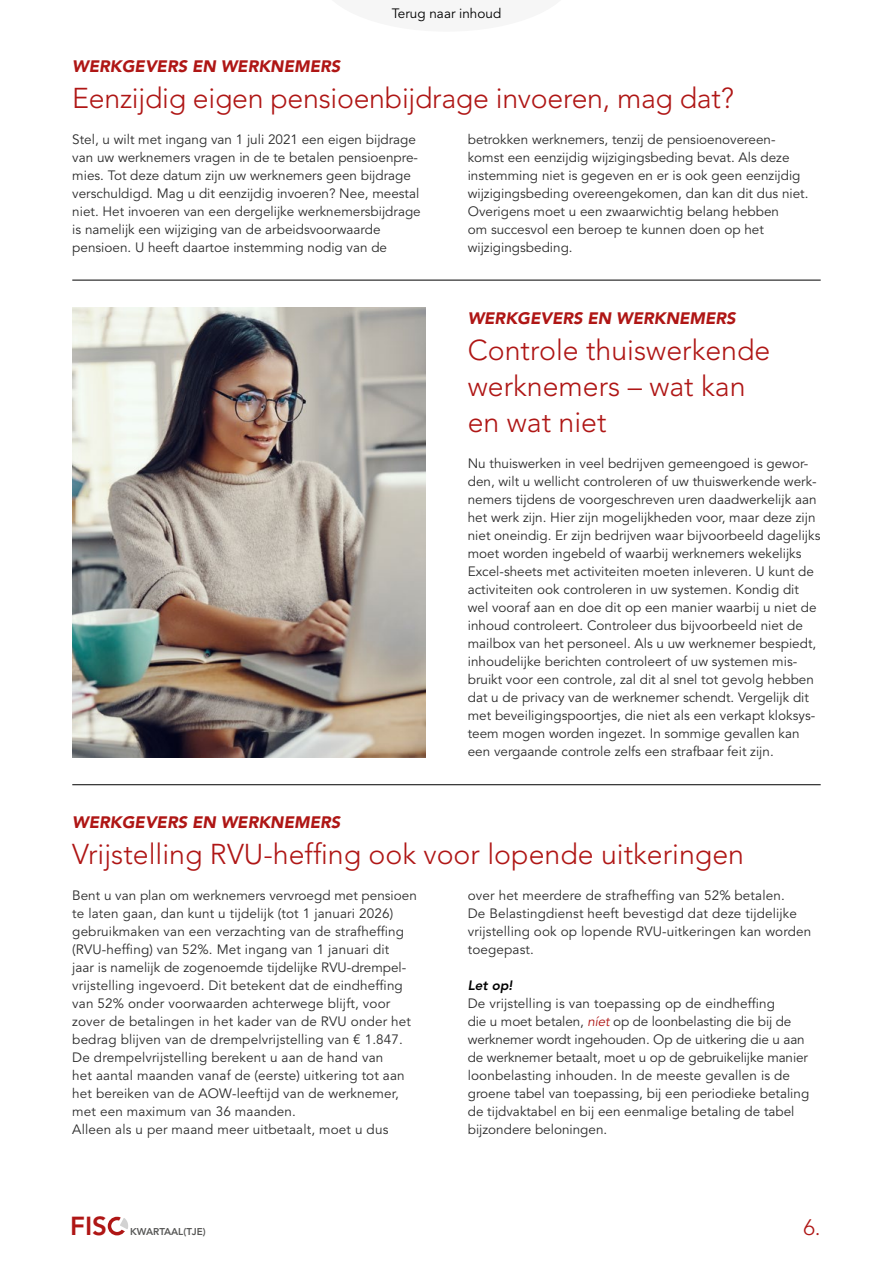
<style>
.page{position:relative;width:893px;height:1263px;background:#fff}
.page>*{position:absolute;margin:0;border:0;box-sizing:border-box;transform-origin:0 0}
.t1{font:300 28.5px/36px "Avenir LT";color:#af1615}
.t2{font:800 25.95px "Avenir LT";color:#af1615}
.t3{font:300 22.2px "Avenir LT";color:#af1615}
.t4{font:italic 900 16.5px "Avenir LT";color:#af1615}
.t5{font:13.5px/18px "Avenir LT";color:#2c2c2c}
.t6{font:13.5px "Avenir LT";color:#000}
.t7{font:italic 800 13.5px "Avenir LT";color:#000}
.t8{font:800 9.9px "Avenir LT";color:#575756}
.s1{font-style:italic;color:#af1615}
</style>
<div class="page">
<div style="left:108px;top:1217px;width:18px;height:18px;border:3px solid #af1615;border-radius:50%"></div>
<svg style="left:114px;top:1216px;width:14px;height:19px"></svg>
<hr style="left:72px;top:280px;width:749px;height:1px;background:#000">
<hr style="left:72px;top:784px;width:749px;height:1px;background:#000">
<img style="left:72px;top:307px;width:353px;height:450px">
<p class="t6" style="left:392px;top:5px;width:111px">Terug naar inhoud</p>
<p class="t4" style="left:72px;top:56px;width:269px">WERKGEVERS EN WERKNEMERS</p>
<h1 class="t1" style="left:72px;top:80px;width:663px">Eenzijdig eigen pensioenbijdrage invoeren, mag dat?</h1>
<p class="t5" style="left:72px;top:131px;width:350px">Stel, u wilt met ingang van 1 juli 2021 een eigen bijdrage van uw werknemers vragen in de te betalen pensioenpre&shy;mies. Tot deze datum zijn uw werknemers geen bijdrage verschuldigd. Mag u dit eenzijdig invoeren? Nee, meestal niet. Het invoeren van een dergelijke werknemersbijdrage is namelijk een wijziging van de arbeidsvoorwaarde pensioen. U heeft daartoe instemming nodig van de</p>
<p class="t5" style="left:468px;top:131px;width:342px">betrokken werknemers, tenzij de pensioenovereen&shy;komst een eenzijdig wijzigingsbeding bevat. Als deze instemming niet is gegeven en er is ook geen eenzijdig wijzigingsbeding overeengekomen, dan kan dit dus niet.<br>Overigens moet u een zwaarwichtig belang hebben<br>om succesvol een beroep te kunnen doen op het wijzigingsbeding.</p>
<p class="t4" style="left:72px;top:812px;width:269px">WERKGEVERS EN WERKNEMERS</p>
<p class="t4" style="left:468px;top:308px;width:269px">WERKGEVERS EN WERKNEMERS</p>
<h1 class="t1" style="left:468px;top:332px;width:304px">Controle thuiswerkende werknemers – wat kan en wat niet</h1>
<p class="t5" style="left:468px;top:455px;width:354px">Nu thuiswerken in veel bedrijven gemeengoed is gewor&shy;den, wilt u wellicht controleren of uw thuiswerkende werk&shy;nemers tijdens de voorgeschreven uren daadwerkelijk aan het werk zijn. Hier zijn mogelijkheden voor, maar deze zijn niet oneindig. Er zijn bedrijven waar bijvoorbeeld dagelijks moet worden ingebeld of waarbij werknemers wekelijks Excel-sheets met activiteiten moeten inleveren. U kunt de activiteiten ook controleren in uw systemen. Kondig dit wel vooraf aan en doe dit op een manier waarbij u niet de inhoud controleert. Controleer dus bijvoorbeeld niet de mailbox van het personeel. Als u uw werknemer bespiedt, inhoudelijke berichten controleert of uw systemen mis&shy;bruikt voor een controle, zal dit al snel tot gevolg hebben dat u de privacy van de werknemer schendt. Vergelijk dit met beveiligingspoortjes, die niet als een verkapt kloksys&shy;teem mogen worden ingezet. In sommige gevallen kan een vergaande controle zelfs een strafbaar feit zijn.</p>
<h1 class="t1" style="left:72px;top:836px;width:673px">Vrijstelling RVU-heffing ook voor lopende uitkeringen</h1>
<p class="t5" style="left:72px;top:887px;width:346px">Bent u van plan om werknemers vervroegd met pensioen te laten gaan, dan kunt u tijdelijk (tot 1 januari 2026) gebruikmaken van een verzachting van de strafheffing (RVU-heffing) van 52%. Met ingang van 1 januari dit<br>jaar is namelijk de zogenoemde tijdelijke RVU-drempel&shy;vrijstelling ingevoerd. Dit betekent dat de eindheffing van 52% onder voorwaarden achterwege blijft, voor zover de betalingen in het kader van de RVU onder het bedrag blijven van de drempelvrijstelling van € 1.847.<br>De drempelvrijstelling berekent u aan de hand van<br>het aantal maanden vanaf de (eerste) uitkering tot aan het bereiken van de AOW-leeftijd van de werknemer, met een maximum van 36 maanden.<br>Alleen als u per maand meer uitbetaalt, moet u dus</p>
<p class="t5" style="left:468px;top:887px;width:345px">over het meerdere de strafheffing van 52% betalen.<br>De Belastingdienst heeft bevestigd dat deze tijdelijke vrijstelling ook op lopende RVU-uitkeringen kan worden toegepast.</p>
<p class="t7" style="left:468px;top:977px;width:46px">Let op!</p>
<p class="t5" style="left:468px;top:995px;width:343px">De vrijstelling is van toepassing op de eindheffing<br>die u moet betalen, <span class="s1">níet</span> op de loonbelasting die bij de werknemer wordt ingehouden. Op de uitkering die u aan de werknemer betaalt, moet u op de gebruikelijke manier loonbelasting inhouden. In de meeste gevallen is de groene tabel van toepassing, bij een periodieke betaling de tijdvaktabel en bij een eenmalige betaling de tabel bijzondere beloningen.</p>
<h2 class="t2" style="left:70px;top:1210px;width:38px">FIS</h2>
<p class="t8" style="left:130px;top:1226px;width:77px">KWARTAAL(TJE)</p>
<h3 class="t3" style="left:803px;top:1214px;width:19px">6.</h3>
</div>
